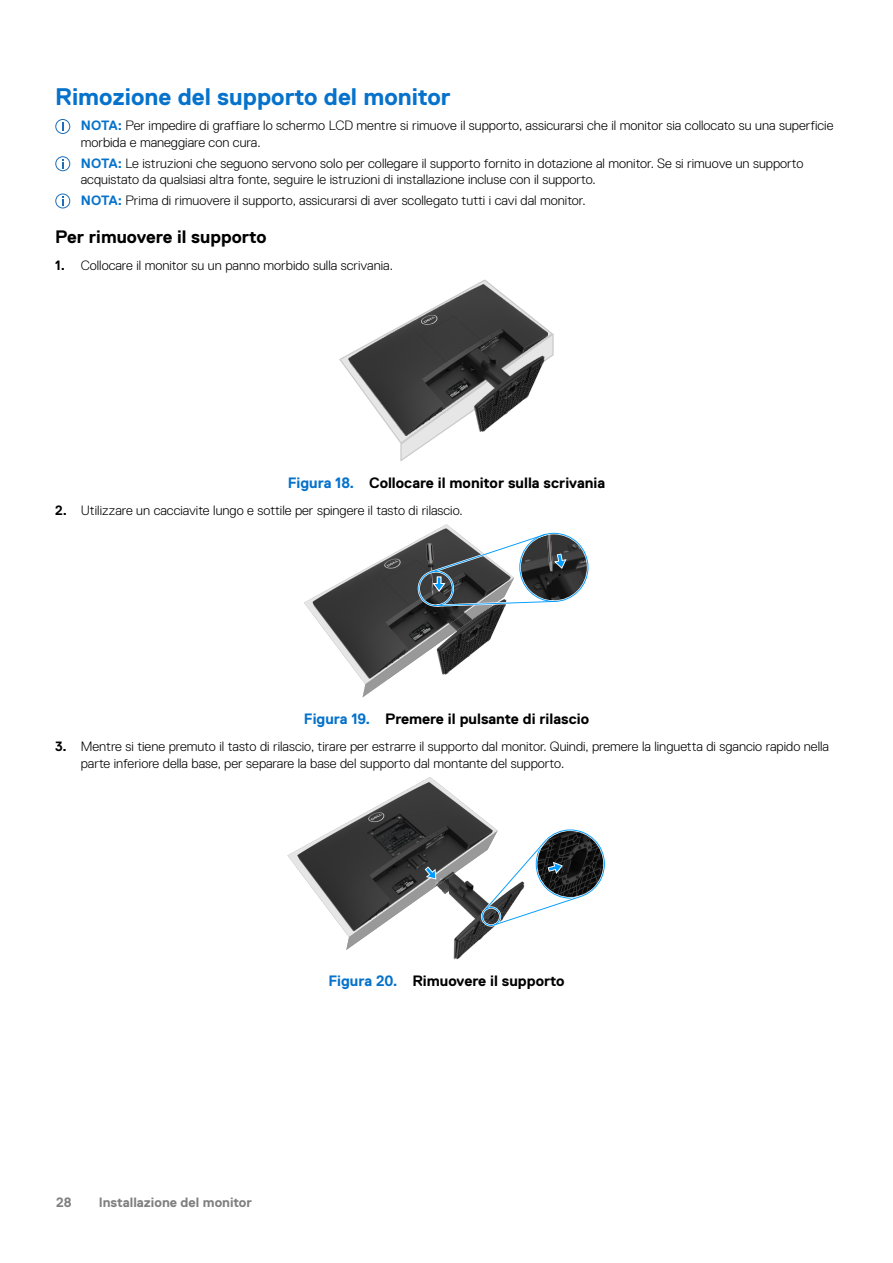
<style>
.page{position:relative;width:893px;height:1263px;background:#fff}
.page>*{position:absolute;margin:0;border:0;box-sizing:border-box;transform-origin:0 0}
.d_Head2{font:700 24px "Dell Replica";color:#0672cb}
.Callout_Head_12_14{font:700 18px "Dell Replica";color:#000}
.d_Image_Title{font:700 15px "Dell Replica";color:#000}
.d_Note{font:300 13.5px/16.5px "Dell Replica";color:#000}
.t1{font:700 13.5px "Dell Replica";color:#808080}
.s1{font-weight:700;color:#0672cb}
.s2{font-weight:700}
.s3{color:#0672cb}
</style>
<div class="page">
<svg style="left:55px;top:119px;width:15px;height:15px"></svg>
<svg style="left:55px;top:156px;width:15px;height:15px"></svg>
<svg style="left:55px;top:193px;width:15px;height:15px"></svg>
<svg style="left:339px;top:279px;width:215px;height:182px"></svg>
<img style="left:349px;top:284px;width:199px;height:152px">
<svg style="left:304px;top:524px;width:285px;height:173px"></svg>
<img style="left:453px;top:950px;width:15px;height:10px">
<svg style="left:287px;top:777px;width:318px;height:173px"></svg>
<h2 class="d_Head2" style="left:55px;top:84px;width:397px">Rimozione del supporto del monitor</h2>
<p class="d_Note" style="left:81px;top:118px;width:754px"><span class="s1">NOTA:</span> Per impedire di graffiare lo schermo LCD mentre si rimuove il supporto, assicurarsi che il monitor sia collocato su una superficie morbida e maneggiare con cura.</p>
<p class="d_Note" style="left:81px;top:155px;width:724px"><span class="s1">NOTA:</span> Le istruzioni che seguono servono solo per collegare il supporto fornito in dotazione al monitor. Se si rimuove un supporto acquistato da qualsiasi altra fonte, seguire le istruzioni di installazione incluse con il supporto.</p>
<p class="d_Note" style="left:81px;top:192px;width:506px"><span class="s1">NOTA:</span> Prima di rimuovere il supporto, assicurarsi di aver scollegato tutti i cavi dal monitor.</p>
<p class="Callout_Head_12_14" style="left:55px;top:227px;width:213px">Per rimuovere il supporto</p>
<p class="d_Note" style="left:55px;top:257px;width:339px"><span class="s2">1.</span> Collocare il monitor su un panno morbido sulla scrivania.</p>
<p class="d_Image_Title" style="left:288px;top:474px;width:319px"><span class="s3">Figura 18.</span> Collocare il monitor sulla scrivania</p>
<p class="d_Note" style="left:55px;top:502px;width:409px"><span class="s2">2.</span> Utilizzare un cacciavite lungo e sottile per spingere il tasto di rilascio.</p>
<p class="d_Image_Title" style="left:304px;top:710px;width:287px"><span class="s3">Figura 19.</span> Premere il pulsante di rilascio</p>
<p class="d_Note" style="left:81px;top:738px;width:750px;text-indent:-26px"><span class="s2">3.</span> Mentre si tiene premuto il tasto di rilascio, tirare per estrarre il supporto dal monitor. Quindi, premere la linguetta di sgancio rapido nella parte inferiore della base, per separare la base del supporto dal montante del supporto.</p>
<p class="d_Image_Title" style="left:328px;top:973px;width:238px"><span class="s3">Figura 20.</span> Rimuovere il supporto</p>
<p class="t1" style="left:56px;top:1195px;width:17px">28</p>
<p class="t1" style="left:99px;top:1195px;width:155px">Installazione del monitor</p>
</div>
